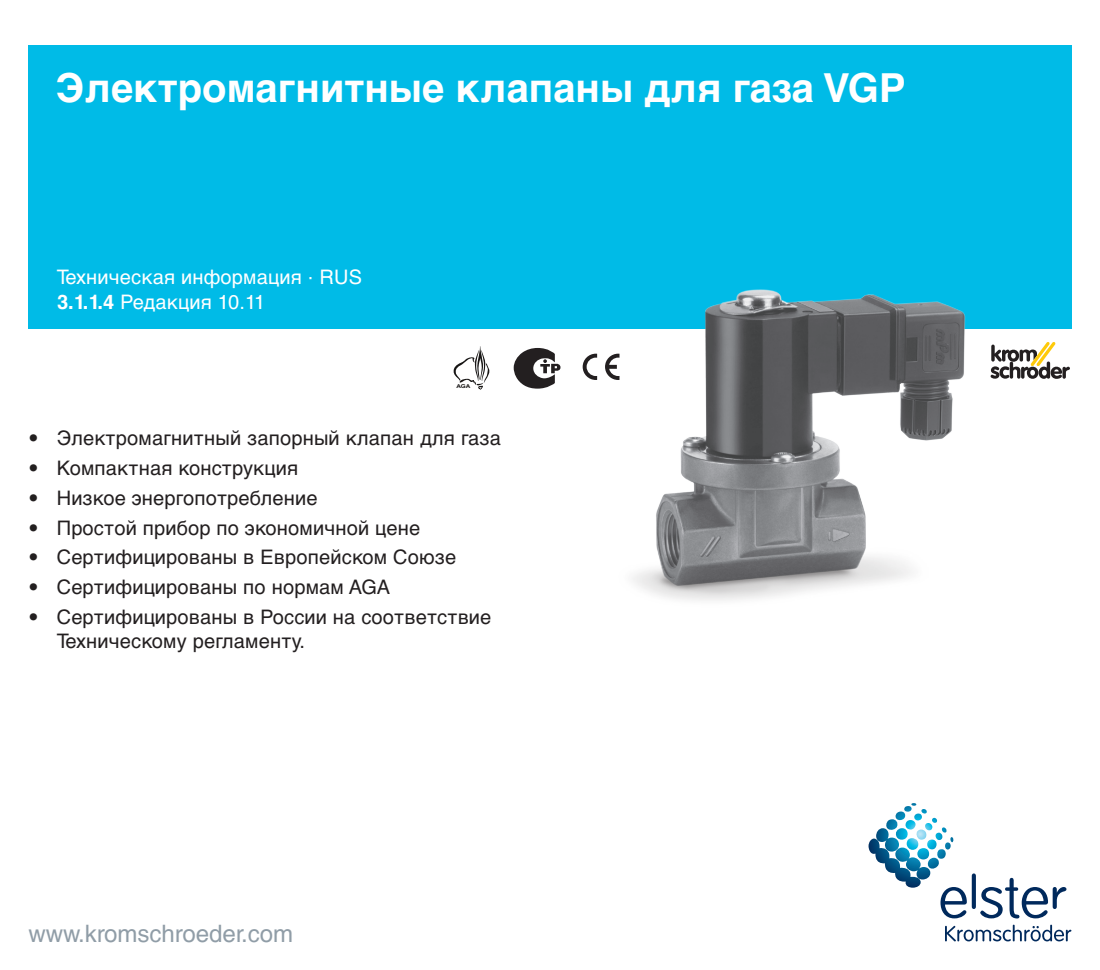
<style>
.page{position:relative;width:1100px;height:970px;background:#fff}
.page>*{position:absolute;margin:0;border:0;box-sizing:border-box;transform-origin:0 0}
.t1{font:700 40px "Helvetica Cyr";color:#fff}
.t2{font:24px "Helvetica Cyr Upright";color:#909da7}
.t3{font:20px/24px "Helvetica Cyr Upright";letter-spacing:.01em;color:#231f20}
.t4{font:20px "Helvetica Cyr Upright";letter-spacing:.01em;color:#fff}
.t5{font:700 5.4px "Arial";color:#171514;scale:1.2 1}
.s1{font-family:"Helvetica Cyr";font-weight:700}
</style>
<div class="page">
<div style="left:28px;top:45px;width:1043px;height:284px;background:#00bbe7"></div>
<svg style="left:868px;top:803px;width:99px;height:115px"></svg>
<svg style="left:972px;top:873px;width:4px;height:35px"></svg>
<svg style="left:980px;top:877px;width:86px;height:41px"></svg>
<svg style="left:945px;top:924px;width:126px;height:17px"></svg>
<svg style="left:993px;top:342px;width:77px;height:37px"></svg>
<img style="left:619px;top:289px;width:374px;height:312px">
<svg style="left:583px;top:353px;width:14px;height:27px"></svg>
<svg style="left:605px;top:353px;width:14px;height:27px"></svg>
<svg style="left:514px;top:348px;width:46px;height:40px"></svg>
<svg style="left:453px;top:346px;width:37px;height:43px"></svg>
<h1 class="t1" style="left:55px;top:65px;width:852px">Электромагнитные клапаны для газа VGP</h1>
<p class="t4" style="left:57px;top:265px;width:307px">Техническая информация · RUS</p>
<p class="t4" style="left:57px;top:291px;width:210px"><span class="s1">3.1.1.4</span> Редакция 10.11</p>
<p class="t5" style="left:456px;top:383px;width:13px">AGA</p>
<p class="t3" style="left:28px;top:426px;width:474px">• Электромагнитный запорный клапан для газа</p>
<p class="t3" style="left:28px;top:456px;width:271px">• Компактная конструкция</p>
<p class="t3" style="left:28px;top:486px;width:291px">• Низкое энергопотребление</p>
<p class="t3" style="left:28px;top:515px;width:393px">• Простой прибор по экономичной цене</p>
<p class="t3" style="left:28px;top:545px;width:429px">• Сертифицированы в Европейском Союзе</p>
<p class="t3" style="left:28px;top:575px;width:363px">• Сертифицированы по нормам AGA</p>
<p class="t3" style="left:57px;top:604px;width:436px;text-indent:-28px">• Сертифицированы в России на соответствие<br>Техническому регламенту.</p>
<p class="t2" style="left:28px;top:919px;width:266px">www.kromschroeder.com</p>
</div>
